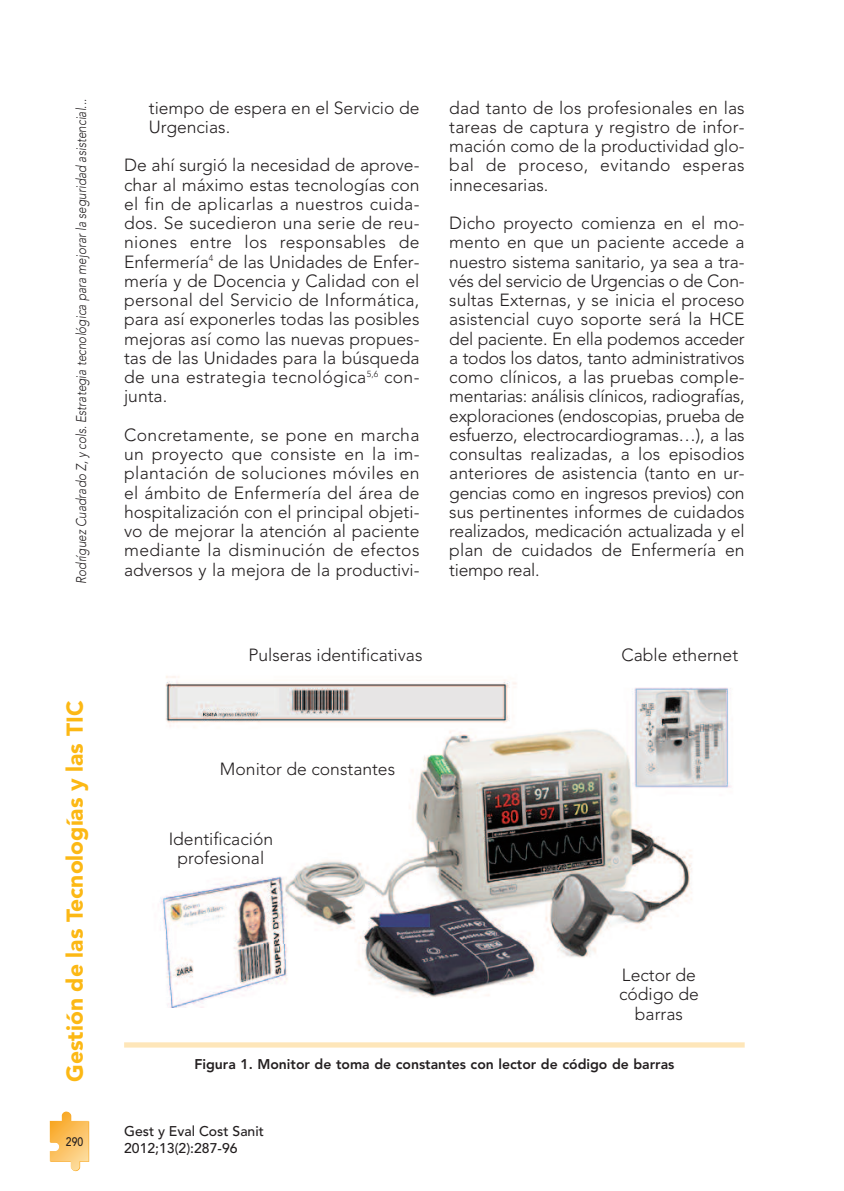
<style>
.page{position:relative;width:844px;height:1191px;background:#fff}
.page>*{position:absolute;margin:0;border:0;box-sizing:border-box;transform-origin:0 0}
.t1{font:900 22.75px "Avenir";color:#fcb814}
.t2{font:300 17.5px/19.2px "Avenir";color:#231f20;text-align:justify}
.t3{font:italic 300 14px "Avenir";color:#231f20;scale:.85 1}
.t4{font:800 14px "Avenir";color:#231f20}
.t5{font:500 14px/17.5px "Avenir";color:#231f20}
.t6{font:500 12.25px "Avenir";color:#231f20;scale:.85 1}
</style>
<div class="page">
<svg style="left:50px;top:1111px;width:39px;height:60px"></svg>
<img style="left:160px;top:676px;width:572px;height:331px">
<div style="left:124px;top:1042px;width:620px;height:5px;background:#fee6b9"></div>
<p class="t3" style="left:76px;top:584px;width:571px;rotate:-90deg">Rodríguez Cuadrado Z, y cols. Estrategia tecnológica para mejorar la seguridad asistencial...</p>
<h1 class="t1" style="left:66px;top:1081px;width:382px;rotate:-90deg">Gestión de las Tecnologías y las TIC</h1>
<p class="t6" style="left:66px;top:1136px;width:22px">290</p>
<p class="t2" style="left:149px;top:99px;width:272px">tiempo de espera en el Servicio de<br>Urgencias.</p>
<p class="t2" style="left:124px;top:157px;width:297px">De ahí surgió la necesidad de aprove&shy;char al máximo estas tecnologías con el fin de aplicarlas a nuestros cuida&shy;dos. Se sucedieron una serie de reu&shy;niones entre los responsables de Enfermería<sup>4</sup> de las Unidades de Enfer&shy;mería y de Docencia y Calidad con el personal del Servicio de Informática, para así exponerles todas las posibles mejoras así como las nuevas propues&shy;tas de las Unidades para la búsqueda de una estrategia tecnológica<sup>5,6</sup> con&shy;junta.</p>
<p class="t2" style="left:124px;top:427px;width:297px">Concretamente, se pone en marcha un proyecto que consiste en la im&shy;plantación de soluciones móviles en el ámbito de Enfermería del área de hospitalización con el principal objeti&shy;vo de mejorar la atención al paciente mediante la disminución de efectos adversos y la mejora de la productivi-</p>
<p class="t2" style="left:248px;top:646px;width:175px">Pulseras identificativas</p>
<p class="t2" style="left:449px;top:99px;width:297px">dad tanto de los profesionales en las tareas de captura y registro de infor&shy;mación como de la productividad glo&shy;bal de proceso, evitando esperas innecesarias.</p>
<p class="t2" style="left:449px;top:215px;width:297px">Dicho proyecto comienza en el mo&shy;mento en que un paciente accede a nuestro sistema sanitario, ya sea a tra&shy;vés del servicio de Urgencias o de Con&shy;sultas Externas, y se inicia el proceso asistencial cuyo soporte será la HCE del paciente. En ella podemos acceder a todos los datos, tanto administrativos como clínicos, a las pruebas comple&shy;mentarias: análisis clínicos, radiografías, exploraciones (endoscopias, prueba de esfuerzo, electrocardiogramas…), a las consultas realizadas, a los episodios anteriores de asistencia (tanto en ur&shy;gencias como en ingresos previos) con sus pertinentes informes de cuidados realizados, medicación actualizada y el plan de cuidados de Enfermería en tiempo real.</p>
<p class="t2" style="left:621px;top:646px;width:118px">Cable ethernet</p>
<p class="t2" style="left:220px;top:760px;width:177px">Monitor de constantes</p>
<p class="t2" style="left:169px;top:831px;width:106px;text-align:center">Identificación profesional</p>
<p class="t2" style="left:619px;top:966px;width:81px;text-align:center">Lector de código de barras</p>
<p class="t4" style="left:194px;top:1058px;width:481px">Figura 1. Monitor de toma de constantes con lector de código de barras</p>
<p class="t5" style="left:124px;top:1123px;width:141px">Gest y Eval Cost Sanit<br>2012;13(2):287-96</p>
</div>
